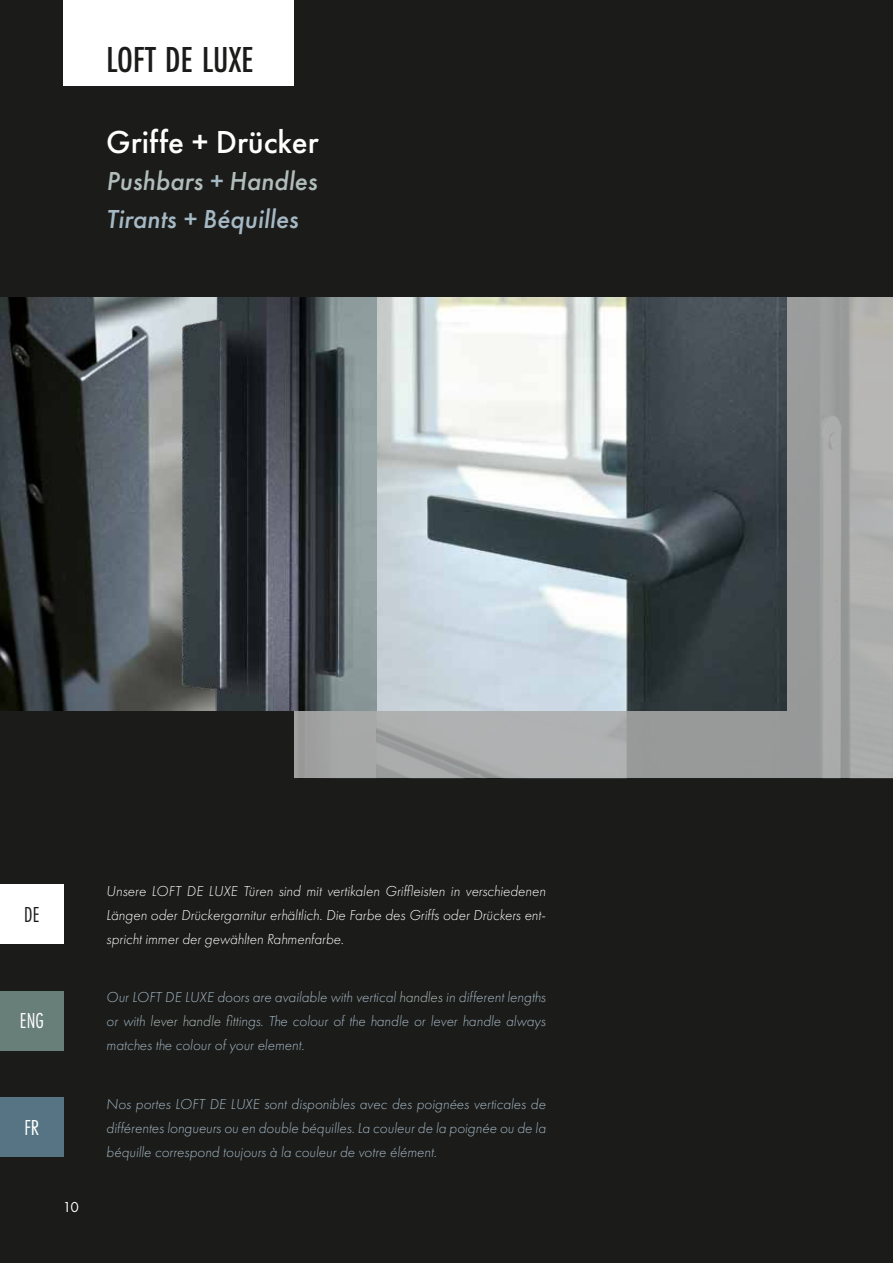
<style>
.page{position:relative;width:893px;height:1263px;background:#1b1b1a}
.page>*{position:absolute;margin:0;border:0;box-sizing:border-box;transform-origin:0 0}
.t1{font:500 37.5px "Futura PT Cond";letter-spacing:.01em;color:#1b1b1a}
.t2{font:500 33px "Futura PT";color:#fff}
.t3{font:italic 500 27px/37.5px "Futura PT";color:#a5b9c4}
.t4{font:22.5px "Futura PT Cond";color:#fff}
.t5{font:22.5px "Futura PT Cond";color:#1b1b1a}
.t6{font:italic 300 15px/24px "Futura PT";color:#a5b9c4;text-align:justify}
.t7{font:italic 300 15px/24px "Futura PT";color:#fff;text-align:justify}
.t8{font:15px "Futura PT";color:#fff}
.s1{color:#b0bdbb}
</style>
<div class="page">
<div style="left:64px;top:0;width:230px;height:85px;background:#fff"></div>
<div style="left:0;top:1097px;width:64px;height:60px;background:#567483"></div>
<div style="left:0;top:991px;width:64px;height:59px;background:#687e79"></div>
<div style="left:0;top:884px;width:64px;height:60px;background:#fff"></div>
<img style="left:294px;top:298px;width:599px;height:480px">
<img style="left:222px;top:298px;width:565px;height:412px">
<img style="left:0;top:298px;width:222px;height:412px">
<h1 class="t1" style="left:106px;top:38px;width:149px">LOFT DE LUXE</h1>
<h2 class="t2" style="left:106px;top:122px;width:214px">Griffe + Drücker</h2>
<h3 class="t3" style="left:106px;top:163px;width:213px"><span class="s1">Pushbars</span> + <span class="s1">Handles<br></span>Tirants + Béquilles</h3>
<h3 class="t5" style="left:24px;top:901px;width:17px">DE</h3>
<h3 class="t4" style="left:20px;top:1008px;width:25px">ENG</h3>
<h3 class="t4" style="left:24px;top:1114px;width:17px">FR</h3>
<p class="t8" style="left:63px;top:1198px;width:18px">10</p>
<p class="t7" style="left:106px;top:879px;width:441px">Unsere LOFT DE LUXE Türen sind mit vertikalen Griffleisten in verschiedenen Längen oder Drückergarnitur erhältlich. Die Farbe des Griffs oder Drückers ent&shy;spricht immer der gewählten Rahmenfarbe.</p>
<p class="t6" style="left:106px;top:985px;width:441px">Our LOFT DE LUXE doors are available with vertical <span class="s1">handles i</span>n different lengths or with <span class="s1">lever handle fitt</span>ings. The colour of the handle or lever handle always matches the colour of your element.</p>
<p class="t6" style="left:106px;top:1092px;width:441px">Nos portes LOFT DE LUXE sont disponibles avec des poignées verticales de différentes longueurs ou en double béquilles. La couleur de la poignée ou de la béquille correspond toujours à la couleur de votre élément.</p>
</div>
